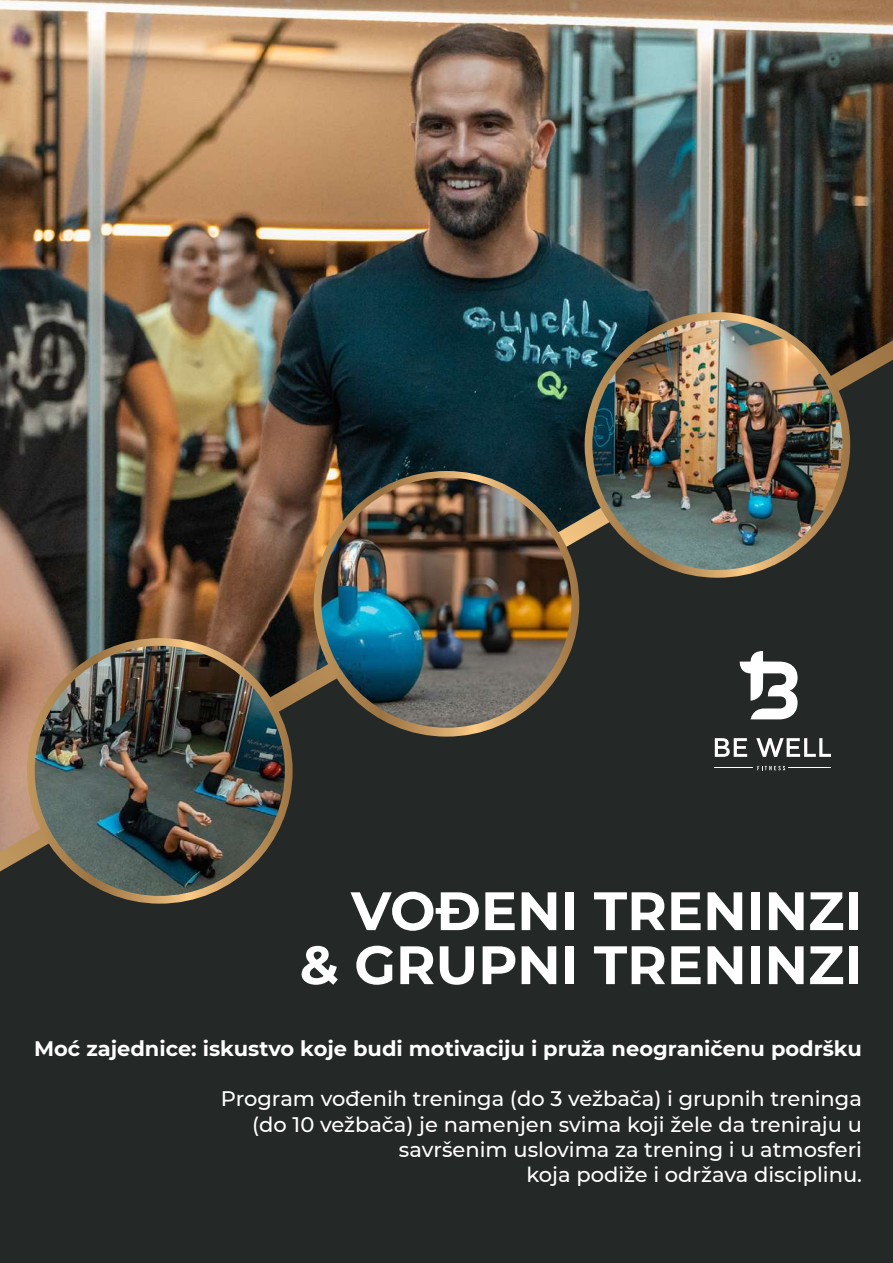
<style>
.page{position:relative;width:893px;height:1263px;background:#fff}
.page>*{position:absolute;margin:0;border:0;box-sizing:border-box;transform-origin:0 0}
.t1{font:700 54px/54px "Montserrat";color:#fff;text-align:right}
.t2{font:500 21px/25.2px "Montserrat";color:#fff;text-align:right}
.t3{font:700 21px "Montserrat";color:#fff}
</style>
<div class="page">
<div style="left:0;top:871px;width:893px;height:392px;background:#242827"></div>
<img style="left:0;top:0;width:893px;height:340px">
<img style="left:0;top:340px;width:893px;height:531px">
<svg style="left:585px;top:312px;width:265px;height:266px;background:#b78e59"></svg>
<svg style="left:314px;top:471px;width:265px;height:266px;background:#b68d58"></svg>
<svg style="left:27px;top:638px;width:266px;height:266px;background:#b48c58"></svg>
<img style="left:35px;top:646px;width:250px;height:250px;border-radius:125px">
<img style="left:321px;top:478px;width:250px;height:250px;border-radius:125px">
<img style="left:592px;top:320px;width:250px;height:250px;border-radius:125px">
<svg style="left:739px;top:651px;width:59px;height:68px"></svg>
<svg style="left:715px;top:738px;width:32px;height:19px"></svg>
<svg style="left:756px;top:738px;width:75px;height:19px"></svg>
<svg style="left:757px;top:766px;width:28px;height:4px"></svg>
<hr style="left:788px;top:768px;width:43px;height:1px;background:#fff">
<hr style="left:715px;top:768px;width:38px;height:1px;background:#fff">
<h1 class="t1" style="left:300px;top:881px;width:564px">VOĐENI TRENINZI &amp; GRUPNI TRENINZI</h1>
<p class="t3" style="left:34px;top:1033px;width:829px">Moć zajednice: iskustvo koje budi motivaciju i pruža neograničenu podršku</p>
<p class="t2" style="left:221px;top:1085px;width:642px">Program vođenih treninga (do 3 vežbača) i grupnih treninga (do 10 vežbača) je namenjen svima koji žele da treniraju u savršenim uslovima za trening i u atmosferi<br>koja podiže i održava disciplinu.</p>
</div>
